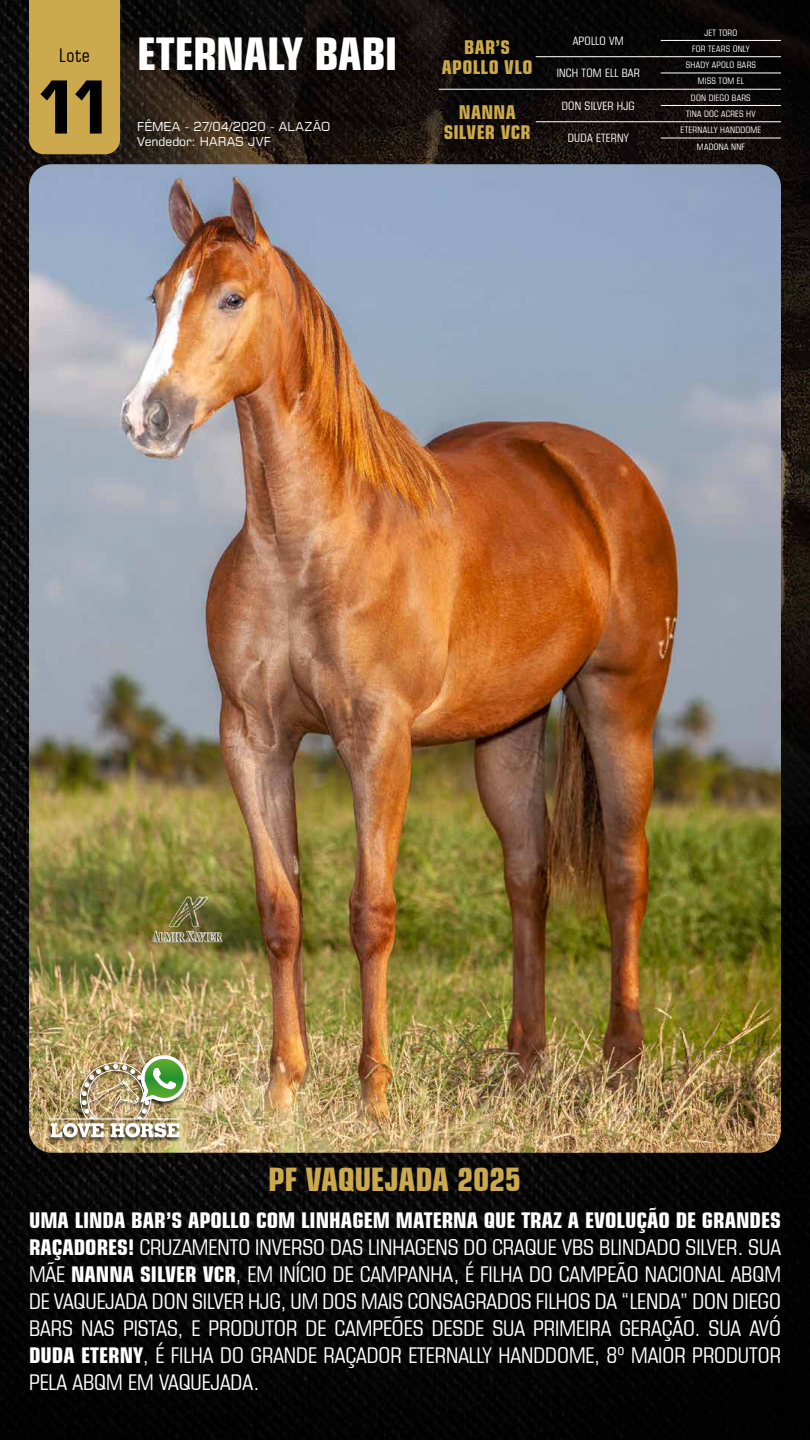
<style>
.page{position:relative;width:810px;height:1440px;background:#fff}
.page>*{position:absolute;margin:0;border:0;box-sizing:border-box;transform-origin:0 0}
.t1{font:700 condensed 73.2px "Square 721 BT";color:#000}
.t2{font:700 condensed 45.22px "Square 721 BT";letter-spacing:-.005em;color:#fff}
.t3{font:700 condensed 32.47px "Square 721 BT";letter-spacing:-.01em;color:#cba94c}
.t4{font:condensed 21.75px/27px "Square 721 BT";color:#fff;text-align:justify}
.t5{font:700 condensed 19.12px/19.6px "Square 721 BT";letter-spacing:.025em;color:#cba94c;text-align:center}
.t6{font:condensed 18.83px "Square 721 BT";color:#000}
.t7{font:12.23px/14.7px "Square 721 BT";color:#fff}
.t8{font:condensed 11.55px "Square 721 BT";letter-spacing:.02em;color:#fff}
.t9{font:condensed 8.93px/16.3px "Square 721 BT";letter-spacing:.025em;color:#fff;text-align:center}
.s1{font-weight:700}
</style>
<div class="page">
<img style="left:0;top:0;width:810px;height:1440px">
<img style="left:29px;top:164px;width:752px;height:989px">
<div style="left:29px;top:0;width:91px;height:154px;background:#cba94c"></div>
<hr style="left:661px;top:40px;width:120px;height:1px;background:#fff">
<hr style="left:661px;top:56px;width:120px;height:1px;background:#fff">
<hr style="left:661px;top:72px;width:120px;height:1px;background:#fff">
<hr style="left:661px;top:89px;width:120px;height:1px;background:#fff">
<hr style="left:661px;top:105px;width:120px;height:1px;background:#fff">
<hr style="left:661px;top:121px;width:120px;height:1px;background:#fff">
<hr style="left:661px;top:137px;width:120px;height:2px;background:#fff">
<hr style="left:536px;top:56px;width:125px;height:1px;background:#fff">
<hr style="left:439px;top:89px;width:97px;height:1px;background:#fff">
<hr style="left:536px;top:89px;width:125px;height:1px;background:#fff">
<hr style="left:536px;top:121px;width:125px;height:1px;background:#fff">
<div style="left:46px;top:1055px;width:143px;height:88px;background:#000;opacity:.75"></div>
<hr style="left:50px;top:1118px;width:130px;height:1px;background:#fff">
<img style="left:51px;top:1055px;width:136px;height:82px">
<p class="t6" style="left:59px;top:44px;width:32px">Lote</p>
<h1 class="t1" style="left:39px;top:63px;width:73px">11</h1>
<h2 class="t2" style="left:137px;top:27px;width:262px">ETERNALY BABI</h2>
<p class="t7" style="left:137px;top:119px;width:195px">FÊMEA - 27/04/2020 - ALAZÃO<br>Vendedor: HARAS JVF</p>
<p class="t5" style="left:442px;top:37px;width:92px">BAR’S<br>APOLLO VLO</p>
<p class="t8" style="left:573px;top:34px;width:52px">APOLLO VM</p>
<p class="t9" style="left:692px;top:24px;width:59px">JET TORO<br>FOR TEARS ONLY</p>
<p class="t8" style="left:557px;top:66px;width:85px">INCH TOM ELL BAR</p>
<p class="t9" style="left:686px;top:57px;width:72px">SHADY APOLO BARS<br>MISS TOM EL</p>
<p class="t5" style="left:444px;top:102px;width:88px">NANNA<br>SILVER VCR</p>
<p class="t8" style="left:562px;top:99px;width:75px">DON SILVER HJG</p>
<p class="t9" style="left:686px;top:89px;width:71px">DON DIEGO BARS<br>TINA DOC ACRES HV</p>
<p class="t8" style="left:568px;top:131px;width:63px">DUDA ETERNY</p>
<p class="t9" style="left:681px;top:122px;width:82px">ETERNALLY HANDDOME<br>MADONA NNF</p>
<h3 class="t3" style="left:268px;top:1160px;width:254px">PF VAQUEJADA 2025</h3>
<p class="t4" style="left:29px;top:1206px;width:754px"><span class="s1">UMA LINDA BAR’S APOLLO COM LINHAGEM MATERNA QUE TRAZ A EVOLUÇÃO DE GRANDES RAÇADORES!</span> CRUZAMENTO INVERSO DAS LINHAGENS DO CRAQUE VBS BLINDADO SILVER. SUA MÃE <span class="s1">NANNA SILVER VCR</span>, EM INÍCIO DE CAMPANHA, É FILHA DO CAMPEÃO NACIONAL ABQM DE VAQUEJADA DON SILVER HJG, UM DOS MAIS CONSAGRADOS FILHOS DA “LENDA” DON DIEGO BARS NAS PISTAS, E PRODUTOR DE CAMPEÕES DESDE SUA PRIMEIRA GERAÇÃO. SUA AVÓ <span class="s1">DUDA ETERNY</span>, É FILHA DO GRANDE RAÇADOR ETERNALLY HANDDOME, 8º MAIOR PRODUTOR PELA ABQM EM VAQUEJADA.</p>
</div>
